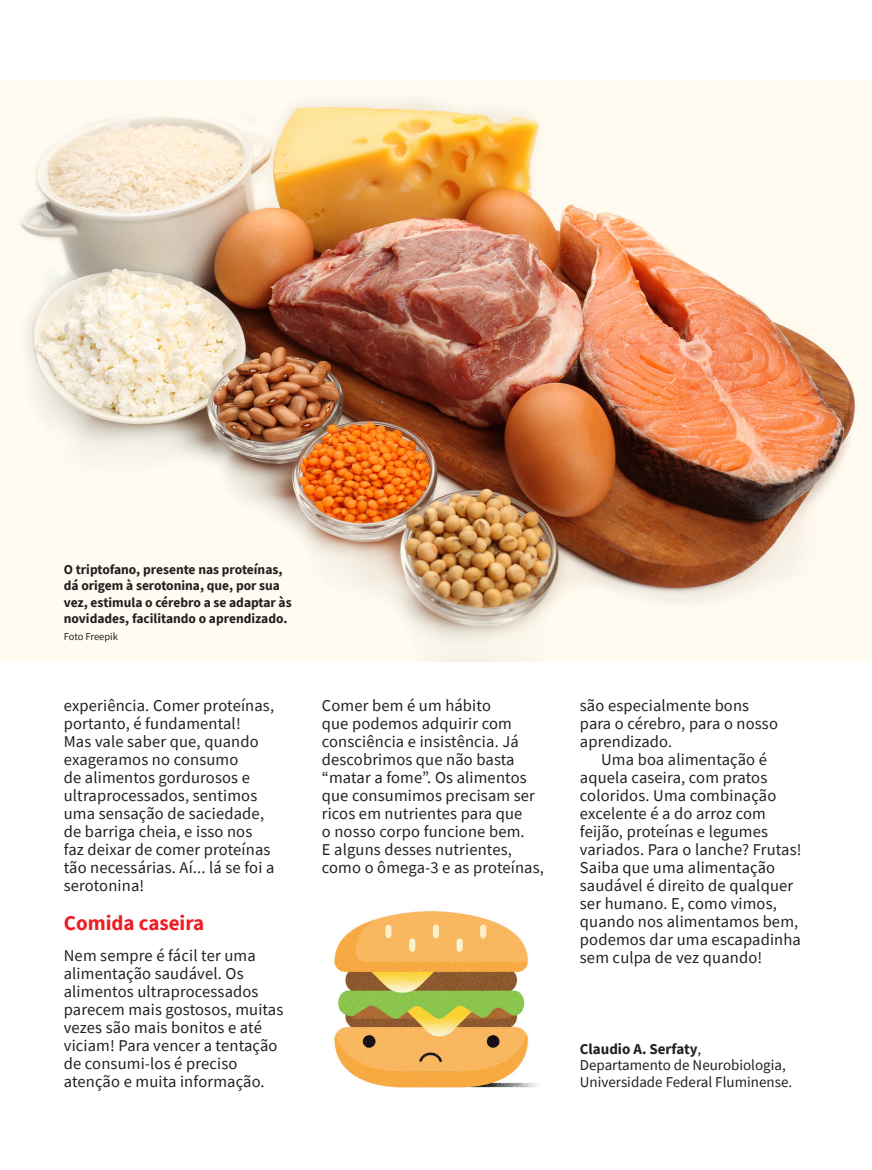
<style>
.page{position:relative;width:872px;height:1170px;background:#fff}
.page>*{position:absolute;margin:0;border:0;box-sizing:border-box;transform-origin:0 0}
.t1{font:700 21px "Source Sans Pro";color:#ee1d23}
.t2{font:16.5px/18px "Source Sans Pro";letter-spacing:.01em;color:#231f20}
.t3{font:15px "Source Sans Pro";color:#231f20}
.t4{font:700 15px "Source Sans Pro";color:#231f20}
.t5{font:700 13.5px/16.5px "Source Sans Pro";color:#231f20}
.t6{font:10.5px "Source Sans Pro";letter-spacing:-.01em;color:#231f20}
.s1{font-weight:400}
</style>
<div class="page">
<img style="left:334px;top:910px;width:204px;height:178px">
<img style="left:1px;top:81px;width:871px;height:580px">
<p class="t5" style="left:64px;top:561px;width:229px">O triptofano, presente nas proteínas, dá origem à serotonina, que, por sua vez, estimula o cérebro a se adaptar às novidades, facilitando o aprendizado.</p>
<p class="t6" style="left:64px;top:629px;width:56px">Foto Freepik</p>
<p class="t2" style="left:64px;top:696px;width:212px">experiência. Comer proteínas, portanto, é fundamental!<br>Mas vale saber que, quando exageramos no consumo<br>de alimentos gordurosos e ultraprocessados, sentimos uma sensação de saciedade, de barriga cheia, e isso nos faz deixar de comer proteínas tão necessárias. Aí... lá se foi a serotonina!</p>
<p class="t1" style="left:64px;top:909px;width:142px">Comida caseira</p>
<p class="t2" style="left:64px;top:946px;width:221px">Nem sempre é fácil ter uma alimentação saudável. Os alimentos ultraprocessados parecem mais gostosos, muitas vezes são mais bonitos e até viciam! Para vencer a tentação de consumi-los é preciso atenção e muita informação.</p>
<p class="t2" style="left:322px;top:696px;width:224px">Comer bem é um hábito<br>que podemos adquirir com consciência e insistência. Já descobrimos que não basta “matar a fome”. Os alimentos que consumimos precisam ser ricos em nutrientes para que<br>o nosso corpo funcione bem.<br>E alguns desses nutrientes, como o ômega-3 e as proteínas,</p>
<p class="t2" style="left:580px;top:696px;width:200px">são especialmente bons para o cérebro, para o nosso aprendizado.</p>
<p class="t2" style="left:580px;top:750px;width:223px;text-indent:21px">Uma boa alimentação é aquela caseira, com pratos coloridos. Uma combinação excelente é a do arroz com feijão, proteínas e legumes variados. Para o lanche? Frutas!<br>Saiba que uma alimentação saudável é direito de qualquer ser humano. E, como vimos, quando nos alimentamos bem, podemos dar uma escapadinha sem culpa de vez quando!</p>
<p class="t4" style="left:580px;top:1038px;width:123px">Claudio A. Serfaty<span class="s1">,</span></p>
<p class="t3" style="left:580px;top:1055px;width:207px">Departamento de Neurobiologia,</p>
<p class="t3" style="left:580px;top:1071px;width:214px">Universidade Federal Fluminense.</p>
</div>
